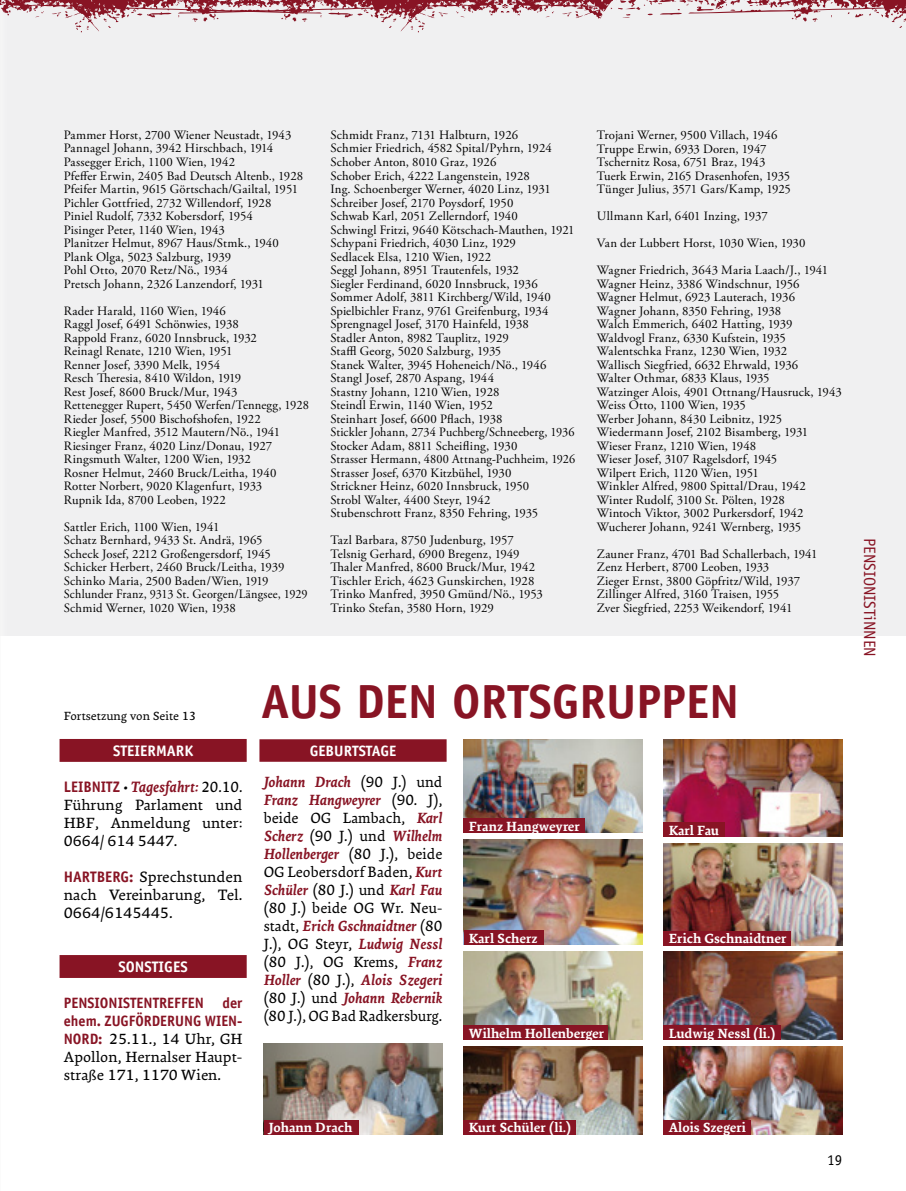
<style>
.page{position:relative;width:906px;height:1191px;background:#fff}
.page>*{position:absolute;margin:0;border:0;box-sizing:border-box;transform-origin:0 0}
.t1{font:700 48px "Officina Sans Std";color:#881424}
.t2{font:16.5px "Officina Sans Std";color:#881424}
.t3{font:15.3px/18px "Ginkgo LT Pro";color:#000;text-align:justify}
.t4{font:italic 700 15.3px "Ginkgo LT Pro";color:#881424;scale:.95 1}
.t5{font:700 15.3px "Officina Sans Std";color:#fff}
.t6{font:15px/18px "Ginkgo LT Pro";color:#000;text-align:justify;scale:.96 1}
.t7{font:15px/18px "Ginkgo LT Pro";color:#000;text-align:justify}
.t8{font:700 15px/18px "Officina Sans Std";color:#881424}
.t9{font:700 15px "Officina Sans Std";color:#fff}
.t10{font:15px "Officina Sans Std";color:#000}
.t11{font:700 13.5px "Ginkgo LT Pro";letter-spacing:-.005em;color:#fff}
.t12{font:12.75px/13.5px "Adobe Garamond Pro";letter-spacing:.01em;color:#000}
.t13{font:12px "Ginkgo LT Pro";color:#000}
.s1{font-family:"Officina Sans Std";font-style:normal}
.s2{font-weight:400;font-style:normal;color:#000}
.s3{font-weight:400;font-style:normal;font-size:15px;color:#000}
.s4{font-family:"Officina Sans Std";font-weight:700;color:#881424}
.s5{font-weight:700;font-style:italic;color:#881424}
</style>
<div class="page">
<div style="left:0;top:0;width:906px;height:636px;background:#f0f0f1"></div>
<div style="left:0;top:0;width:10px;height:1191px;background:#f5f5f5"></div>
<svg style="left:0;top:0;width:906px;height:32px"></svg>
<img style="left:463px;top:951px;width:179px;height:89px">
<div style="left:463px;top:1025px;width:145px;height:15px;background:#881424"></div>
<img style="left:663px;top:843px;width:179px;height:102px">
<div style="left:663px;top:931px;width:128px;height:14px;background:#881424"></div>
<img style="left:463px;top:1046px;width:179px;height:88px">
<div style="left:463px;top:1120px;width:113px;height:14px;background:#881424"></div>
<img style="left:264px;top:1043px;width:178px;height:91px">
<div style="left:264px;top:1120px;width:94px;height:14px;background:#881424"></div>
<img style="left:663px;top:951px;width:179px;height:88px">
<div style="left:663px;top:1025px;width:118px;height:14px;background:#881424"></div>
<img style="left:663px;top:1046px;width:179px;height:88px">
<div style="left:663px;top:1120px;width:87px;height:14px;background:#881424"></div>
<img style="left:463px;top:839px;width:179px;height:106px">
<div style="left:463px;top:930px;width:80px;height:15px;background:#881424"></div>
<img style="left:663px;top:739px;width:179px;height:97px">
<div style="left:663px;top:822px;width:62px;height:14px;background:#881424"></div>
<img style="left:463px;top:739px;width:179px;height:93px">
<div style="left:463px;top:818px;width:122px;height:14px;background:#881424"></div>
<div style="left:60px;top:739px;width:187px;height:23px;background:#881424"></div>
<div style="left:60px;top:955px;width:187px;height:23px;background:#881424"></div>
<div style="left:259px;top:739px;width:187px;height:22px;background:#881424"></div>
<p class="t12" style="left:64px;top:129px;width:241px">Pammer Horst, 2700 Wiener Neustadt, 1943<br>Pannagel Johann, 3942 Hirschbach, 1914<br>Passegger Erich, 1100 Wien, 1942<br>Pfeffer Erwin, 2405 Bad Deutsch Altenb., 1928<br>Pfeifer Martin, 9615 Görtschach/Gailtal, 1951<br>Pichler Gottfried, 2732 Willendorf, 1928<br>Piniel Rudolf, 7332 Kobersdorf, 1954<br>Pisinger Peter, 1140 Wien, 1943<br>Planitzer Helmut, 8967 Haus/Stmk., 1940<br>Plank Olga, 5023 Salzburg, 1939<br>Pohl Otto, 2070 Retz/Nö., 1934<br>Pretsch Johann, 2326 Lanzendorf, 1931</p>
<p class="t12" style="left:64px;top:304px;width:247px">Rader Harald, 1160 Wien, 1946<br>Raggl Josef, 6491 Schönwies, 1938<br>Rappold Franz, 6020 Innsbruck, 1932<br>Reinagl Renate, 1210 Wien, 1951<br>Renner Josef, 3390 Melk, 1954<br>Resch Theresia, 8410 Wildon, 1919<br>Rest Josef, 8600 Bruck/Mur, 1943<br>Rettenegger Rupert, 5450 Werfen/Tennegg, 1928<br>Rieder Josef, 5500 Bischofshofen, 1922<br>Riegler Manfred, 3512 Mautern/Nö., 1941<br>Riesinger Franz, 4020 Linz/Donau, 1927<br>Ringsmuth Walter, 1200 Wien, 1932<br>Rosner Helmut, 2460 Bruck/Leitha, 1940<br>Rotter Norbert, 9020 Klagenfurt, 1933<br>Rupnik Ida, 8700 Leoben, 1922</p>
<p class="t12" style="left:64px;top:520px;width:245px">Sattler Erich, 1100 Wien, 1941<br>Schatz Bernhard, 9433 St. Andrä, 1965<br>Scheck Josef, 2212 Großengersdorf, 1945<br>Schicker Herbert, 2460 Bruck/Leitha, 1939<br>Schinko Maria, 2500 Baden/Wien, 1919<br>Schlunder Franz, 9313 St. Georgen/Längsee, 1929<br>Schmid Werner, 1020 Wien, 1938</p>
<p class="t12" style="left:330px;top:129px;width:246px">Schmidt Franz, 7131 Halbturn, 1926<br>Schmier Friedrich, 4582 Spital/Pyhrn, 1924<br>Schober Anton, 8010 Graz, 1926<br>Schober Erich, 4222 Langenstein, 1928<br>Ing. Schoenberger Werner, 4020 Linz, 1931<br>Schreiber Josef, 2170 Poysdorf, 1950<br>Schwab Karl, 2051 Zellerndorf, 1940<br>Schwingl Fritzi, 9640 Kötschach-Mauthen, 1921<br>Schypani Friedrich, 4030 Linz, 1929<br>Sedlacek Elsa, 1210 Wien, 1922<br>Seggl Johann, 8951 Trautenfels, 1932<br>Siegler Ferdinand, 6020 Innsbruck, 1936<br>Sommer Adolf, 3811 Kirchberg/Wild, 1940<br>Spielbichler Franz, 9761 Greifenburg, 1934<br>Sprengnagel Josef, 3170 Hainfeld, 1938<br>Stadler Anton, 8982 Tauplitz, 1929<br>Staffl Georg, 5020 Salzburg, 1935<br>Stanek Walter, 3945 Hoheneich/Nö., 1946<br>Stangl Josef, 2870 Aspang, 1944<br>Stastny Johann, 1210 Wien, 1928<br>Steindl Erwin, 1140 Wien, 1952<br>Steinhart Josef, 6600 Pflach, 1938<br>Stickler Johann, 2734 Puchberg/Schneeberg, 1936<br>Stocker Adam, 8811 Scheifling, 1930<br>Strasser Hermann, 4800 Attnang-Puchheim, 1926<br>Strasser Josef, 6370 Kitzbühel, 1930<br>Strickner Heinz, 6020 Innsbruck, 1950<br>Strobl Walter, 4400 Steyr, 1942<br>Stubenschrott Franz, 8350 Fehring, 1935</p>
<p class="t12" style="left:330px;top:534px;width:214px">Tazl Barbara, 8750 Judenburg, 1957<br>Telsnig Gerhard, 6900 Bregenz, 1949<br>Thaler Manfred, 8600 Bruck/Mur, 1942<br>Tischler Erich, 4623 Gunskirchen, 1928<br>Trinko Manfred, 3950 Gmünd/Nö., 1953<br>Trinko Stefan, 3580 Horn, 1929</p>
<p class="t12" style="left:597px;top:129px;width:196px">Trojani Werner, 9500 Villach, 1946<br>Truppe Erwin, 6933 Doren, 1947<br>Tschernitz Rosa, 6751 Braz, 1943<br>Tuerk Erwin, 2165 Drasenhofen, 1935<br>Tünger Julius, 3571 Gars/Kamp, 1925</p>
<p class="t12" style="left:597px;top:203px;width:233px;line-height:27px">Ullmann Karl, 6401 Inzing, 1937<br>Van der Lubbert Horst, 1030 Wien, 1930<br>Wagner Friedrich, 3643 Maria Laach/J., 1941</p>
<p class="t12" style="left:597px;top:277px;width:247px">Wagner Heinz, 3386 Windschnur, 1956<br>Wagner Helmut, 6923 Lauterach, 1936<br>Wagner Johann, 8350 Fehring, 1938<br>Walch Emmerich, 6402 Hatting, 1939<br>Waldvogl Franz, 6330 Kufstein, 1935<br>Walentschka Franz, 1230 Wien, 1932<br>Wallisch Siegfried, 6632 Ehrwald, 1936<br>Walter Othmar, 6833 Klaus, 1935<br>Watzinger Alois, 4901 Ottnang/Hausruck, 1943<br>Weiss Otto, 1100 Wien, 1935<br>Werber Johann, 8430 Leibnitz, 1925<br>Wiedermann Josef, 2102 Bisamberg, 1931<br>Wieser Franz, 1210 Wien, 1948<br>Wieser Josef, 3107 Ragelsdorf, 1945<br>Wilpert Erich, 1120 Wien, 1951<br>Winkler Alfred, 9800 Spittal/Drau, 1942<br>Winter Rudolf, 3100 St. Pölten, 1928<br>Wintoch Viktor, 3002 Purkersdorf, 1942<br>Wucherer Johann, 9241 Wernberg, 1935</p>
<p class="t12" style="left:597px;top:547px;width:222px">Zauner Franz, 4701 Bad Schallerbach, 1941<br>Zenz Herbert, 8700 Leoben, 1933<br>Zieger Ernst, 3800 Göpfritz/Wild, 1937<br>Zillinger Alfred, 3160 Traisen, 1955<br>Zver Siegfried, 2253 Weikendorf, 1941</p>
<p class="t13" style="left:64px;top:708px;width:134px">Fortsetzung von Seite 13</p>
<p class="t5" style="left:113px;top:741px;width:81px">STEIERMARK</p>
<p class="t4" style="left:64px;top:777px;width:189px"><span class="s1">LEIBNITZ</span> <span class="s2">•</span> Tagesfahrt: <span class="s3">20.10.</span></p>
<p class="t7" style="left:64px;top:796px;width:180px">Führung Parlament und HBF, Anmeldung unter:<br>0664/ 614 5447.</p>
<p class="t3" style="left:64px;top:868px;width:180px"><span class="s4">HARTBERG:</span> Sprechstunden nach Vereinbarung, Tel.<br>0664/6145445.</p>
<p class="t5" style="left:118px;top:957px;width:71px">SONSTIGES</p>
<p class="t8" style="left:64px;top:994px;width:180px">PENSIONISTENTREFFEN der ehem. ZUGFÖRDERUNG WIEN-</p>
<p class="t7" style="left:64px;top:1030px;width:180px"><span class="s4">NORD:</span> 25.11., 14 Uhr, GH Apollon, Hernalser Haupt&shy;straße 171, 1170 Wien.</p>
<h1 class="t1" style="left:261px;top:672px;width:480px">AUS DEN ORTSGRUPPEN</h1>
<p class="t9" style="left:310px;top:742px;width:88px">GEBURTSTAGE</p>
<p class="t6" style="left:264px;top:773px;width:188px"><span class="s5">Johann Drach</span> (90 J.) und <span class="s5">Franz Hangweyrer</span> (90. J), beide OG Lambach, <span class="s5">Karl Scherz</span> (90 J.) und <span class="s5">Wilhelm Hollenberger</span> (80 J.), beide OG Leobersdorf Baden, <span class="s5">Kurt Schüler</span> (80 J.) und <span class="s5">Karl Fau </span>(80 J.) beide OG Wr. Neu&shy;stadt, <span class="s5">Erich Gschnaidtner</span> (80<br>J.), OG Steyr, <span class="s5">Ludwig Nessl </span>(80 J.), OG Krems, <span class="s5">Franz Holler</span> (80 J.), <span class="s5">Alois Szegeri </span>(80 J.) und <span class="s5">Johann Rebernik </span>(80 J.), OG Bad Radkersburg.</p>
<p class="t11" style="left:469px;top:817px;width:113px">Franz Hangweyrer</p>
<p class="t11" style="left:469px;top:929px;width:70px">Karl Scherz</p>
<p class="t11" style="left:469px;top:1024px;width:137px">Wilhelm Hollenberger</p>
<p class="t11" style="left:668px;top:821px;width:52px">Karl Fau</p>
<p class="t11" style="left:668px;top:929px;width:119px">Erich Gschnaidtner</p>
<p class="t11" style="left:668px;top:1024px;width:108px">Ludwig Nessl (li.)</p>
<p class="t11" style="left:269px;top:1118px;width:85px">Johann Drach</p>
<p class="t11" style="left:469px;top:1118px;width:104px">Kurt Schüler (li.)</p>
<p class="t11" style="left:668px;top:1118px;width:79px">Alois Szegeri</p>
<p class="t10" style="left:827px;top:1150px;width:16px">19</p>
<p class="t2" style="left:879px;top:538px;width:120px;rotate:90deg">PENSIONISTiNNEN</p>
</div>
